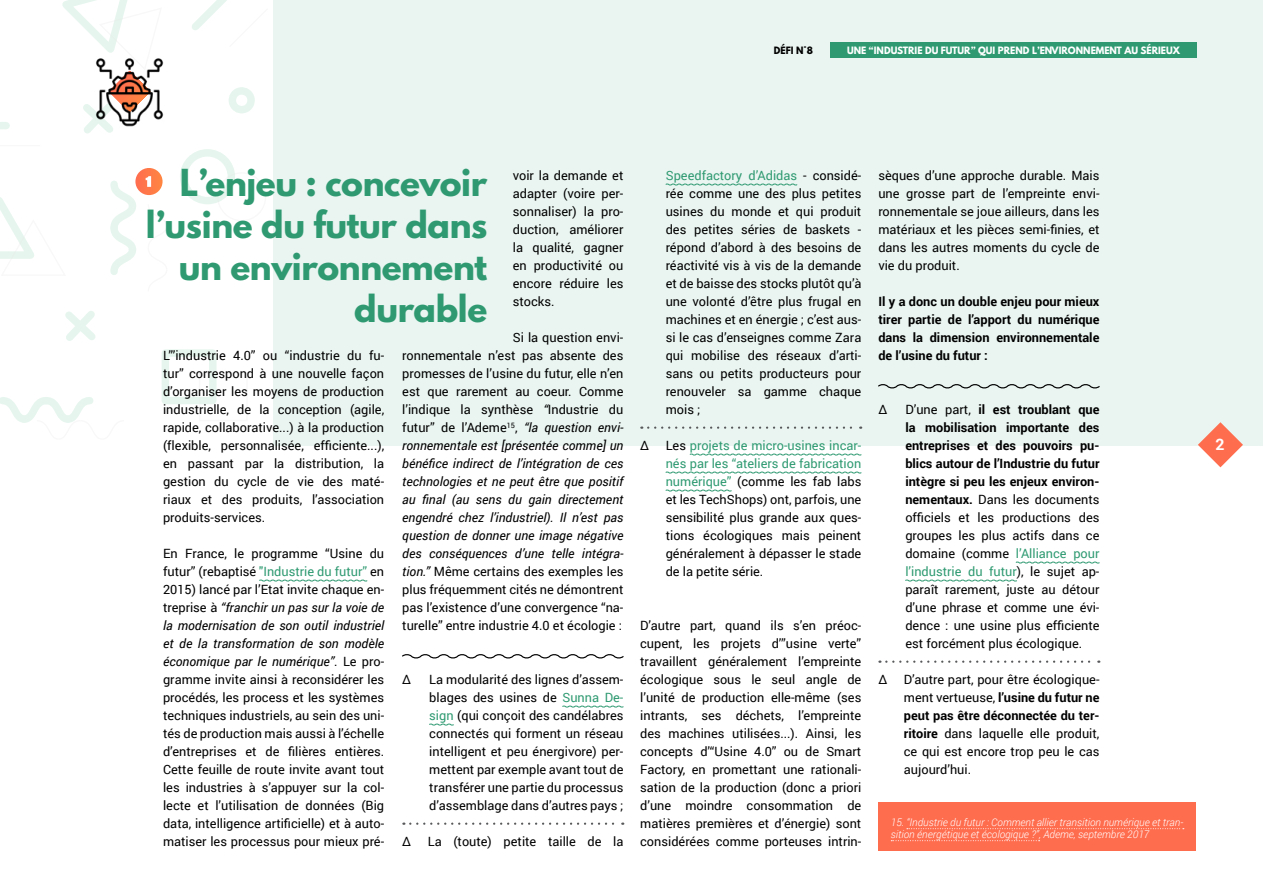
<style>
.page{position:relative;width:1263px;height:893px;background:#fff}
.page>*{position:absolute;margin:0;border:0;box-sizing:border-box;transform-origin:0 0}
.t1{font:700 33px/42px "League Spartan";letter-spacing:-.01em;color:#2f9a72;text-align:right}
.t2{font:700 15.75px "Roboto";color:#fff}
.t3{font:12.75px/18px "Roboto";color:#000;text-align:justify}
.t4{font:700 12.75px/18px "Roboto";color:#000;text-align:justify}
.t5{font:italic 300 10.5px/12px "Roboto";color:#fff}
.t6{font:700 9px "League Spartan";color:#fff}
.t7{font:700 9px "League Spartan";color:#000}
.s1{font-style:italic}
.s2{color:#2f9a72}
.s3{font-weight:700}
</style>
<div class="page">
<svg style="left:65px;top:311px;width:31px;height:30px"></svg>
<div style="left:180px;top:149px;width:55px;height:55px;border:8px solid #00a55b;border-radius:50%"></div>
<svg style="left:110px;top:181px;width:26px;height:94px"></svg>
<div style="left:0;top:122px;width:6px;height:7px;background:#e6f6ee"></div>
<svg style="left:0;top:197px;width:34px;height:62px"></svg>
<div style="left:217px;top:172px;width:49px;height:49px;border:2px solid #000;border-radius:50%"></div>
<svg style="left:0;top:397px;width:93px;height:26px"></svg>
<hr style="left:0;top:145px;width:40px;height:1px;background:#000">
<svg style="left:192px;top:0;width:35px;height:30px"></svg>
<svg style="left:229px;top:87px;width:26px;height:27px"></svg>
<div style="left:273px;top:0;width:990px;height:445px;background:#eaf5f1"></div>
<svg style="left:62px;top:0;width:65px;height:134px"></svg>
<img style="left:94px;top:57px;width:70px;height:70px">
<svg style="left:665px;top:183px;width:133px;height:3px"></svg>
<svg style="left:648px;top:426px;width:213px;height:3px"></svg>
<svg style="left:689px;top:453px;width:173px;height:3px"></svg>
<svg style="left:665px;top:471px;width:197px;height:3px"></svg>
<svg style="left:665px;top:489px;width:67px;height:3px"></svg>
<svg style="left:878px;top:384px;width:222px;height:5px"></svg>
<svg style="left:1015px;top:561px;width:85px;height:3px"></svg>
<svg style="left:905px;top:579px;width:112px;height:3px"></svg>
<svg style="left:886px;top:660px;width:213px;height:3px"></svg>
<svg style="left:402px;top:654px;width:222px;height:5px"></svg>
<svg style="left:562px;top:705px;width:62px;height:3px"></svg>
<svg style="left:429px;top:723px;width:25px;height:3px"></svg>
<svg style="left:410px;top:822px;width:213px;height:3px"></svg>
<svg style="left:259px;top:579px;width:109px;height:3px"></svg>
<div style="left:878px;top:802px;width:318px;height:48px;background:#ff6d4f"></div>
<svg style="left:907px;top:828px;width:277px;height:1px"></svg>
<svg style="left:891px;top:840px;width:149px;height:1px"></svg>
<div style="left:830px;top:43px;width:367px;height:15px;background:#2f9a72"></div>
<svg style="left:135px;top:168px;width:28px;height:27px"></svg>
<svg style="left:146px;top:176px;width:5px;height:11px"></svg>
<svg style="left:1198px;top:422px;width:45px;height:45px"></svg>
<p class="t7" style="left:774px;top:43px;width:41px">DÉFI N°8</p>
<p class="t6" style="left:847px;top:43px;width:334px">UNE “INDUSTRIE DU FUTUR” QUI PREND L’ENVIRONNEMENT AU SÉRIEUX</p>
<h1 class="t1" style="left:146px;top:161px;width:343px">L’enjeu : concevoir l’usine du futur dans un environnement durable</h1>
<p class="t3" style="left:513px;top:166px;width:112px">voir la demande et adapter (voire per&shy;sonnaliser) la pro&shy;duction, améliorer la qualité, gagner en productivité ou encore réduire les stocks.</p>
<p class="t3" style="left:402px;top:328px;width:223px;text-indent:111px">Si la question envi&shy;ronnementale n’est pas absente des promesses de l’usine du futur, elle n’en est que rarement au coeur. Comme l’indique la synthèse <span class="s1">“</span>Industrie du futur” de l’Ademe<sup>15</sup>, <span class="s1">“la question envi&shy;ronnementale est [présentée comme] un bénéfice indirect de l’intégration de ces technologies et ne peut être que positif au final (au sens du gain directement engendré chez l’industriel). Il n’est pas question de donner une image négative des conséquences d’une telle intégra&shy;tion.”</span> Même certains des exemples les plus fréquemment cités ne démontrent pas l’existence d’une convergence “na&shy;turelle” entre industrie 4.0 et écologie :</p>
<p class="t3" style="left:163px;top:346px;width:223px">L”’industrie 4.0” ou “industrie du fu&shy;tur” correspond à une nouvelle façon d’organiser les moyens de production industrielle, de la conception (agile, rapide, collaborative...) à la production (flexible, personnalisée, efficiente...), en passant par la distribution, la gestion du cycle de vie des maté&shy;riaux et des produits, l’association produits-services.</p>
<p class="t3" style="left:163px;top:544px;width:223px">En France, le programme “Usine du futur” (rebaptisé <span class="s2">"Industrie du futur”</span> en 2015) lancé par l’Etat invite chaque en&shy;treprise à <span class="s1">“franchir un pas sur la voie de la modernisation de son outil industriel et de la transformation de son modèle économique par le numérique”</span>. Le pro&shy;gramme invite ainsi à reconsidérer les procédés, les process et les systèmes techniques industriels, au sein des uni&shy;tés de production mais aussi à l’échelle d’entreprises et de filières entières.<br>Cette feuille de route invite avant tout les industries à s’appuyer sur la col&shy;lecte et l’utilisation de données (Big data, intelligence artificielle) et à auto&shy;matiser les processus pour mieux pré-</p>
<p class="t3" style="left:402px;top:670px;width:11px">∆</p>
<p class="t3" style="left:429px;top:670px;width:196px">La modularité des lignes d’assem&shy;blages des usines de <span class="s2">Sunna De&shy;sign</span> (qui conçoit des candélabres connectés qui forment un réseau intelligent et peu énergivore) per&shy;mettent par exemple avant tout de transférer une partie du processus d’assemblage dans d’autres pays ;</p>
<p class="t3" style="left:402px;top:832px;width:11px">∆</p>
<p class="t3" style="left:428px;top:832px;width:197px">La (toute) petite taille de la</p>
<p class="t3" style="left:666px;top:166px;width:197px"><span class="s2">Speedfactory d’Adidas</span> - considé&shy;rée comme une des plus petites usines du monde et qui produit des petites séries de baskets - répond d’abord à des besoins de réactivité vis à vis de la demande et de baisse des stocks plutôt qu’à une volonté d’être plus frugal en machines et en énergie ; c’est aus&shy;si le cas d’enseignes comme Zara qui mobilise des réseaux d’arti&shy;sans ou petits producteurs pour renouveler sa gamme chaque mois ;</p>
<p class="t3" style="left:640px;top:436px;width:11px">∆</p>
<p class="t3" style="left:666px;top:436px;width:197px">Les <span class="s2">projets de micro-usines incar&shy;nés par les “ateliers de fabrication numérique”</span> (comme les fab labs et les TechShops) ont, parfois, une sensibilité plus grande aux ques&shy;tions écologiques mais peinent généralement à dépasser le stade de la petite série.</p>
<p class="t3" style="left:640px;top:616px;width:223px">D’autre part, quand ils s’en préoc&shy;cupent, les projets d’”usine verte” travaillent généralement l’empreinte écologique sous le seul angle de l’unité de production elle-même (ses intrants, ses déchets, l’empreinte des machines utilisées...). Ainsi, les concepts d’“Usine 4.0” ou de Smart Factory, en promettant une rationali&shy;sation de la production (donc a priori d’une moindre consommation de matières premières et d’énergie) sont considérées comme porteuses intrin-</p>
<p class="t3" style="left:878px;top:166px;width:223px">sèques d’une approche durable. Mais une grosse part de l’empreinte envi&shy;ronnementale se joue ailleurs, dans les matériaux et les pièces semi-finies, et dans les autres moments du cycle de vie du produit.</p>
<p class="t4" style="left:878px;top:292px;width:223px">Il y a donc un double enjeu pour mieux tirer partie de l’apport du numérique dans la dimension environnementale de l’usine du futur :</p>
<p class="t3" style="left:878px;top:400px;width:11px">∆</p>
<p class="t3" style="left:905px;top:400px;width:196px">D’une part, <span class="s3">il est troublant que la mobilisation importante des entreprises et des pouvoirs pu&shy;blics autour de l’Industrie du futur intègre si peu les enjeux environ&shy;nementaux.</span> Dans les documents officiels et les productions des groupes les plus actifs dans ce domaine (comme <span class="s2">l’Alliance pour l’industrie du futur</span>), le sujet ap&shy;paraît rarement, juste au détour d’une phrase et comme une évi&shy;dence : une usine plus efficiente est forcément plus écologique.</p>
<p class="t3" style="left:878px;top:670px;width:11px">∆</p>
<p class="t3" style="left:904px;top:670px;width:197px">D’autre part, pour être écologique&shy;ment vertueuse, <span class="s3">l’usine du futur ne peut pas être déconnectée du ter&shy;ritoire</span> dans laquelle elle produit, ce qui est encore trop peu le cas aujourd’hui.</p>
<p class="t5" style="left:891px;top:816px;width:294px">15. “Industrie du futur : Comment allier transition numérique et tran&shy;sition énergétique et écologique ?”, Ademe, septembre 2017</p>
<p class="t2" style="left:1215px;top:433px;width:11px">2</p>
</div>
